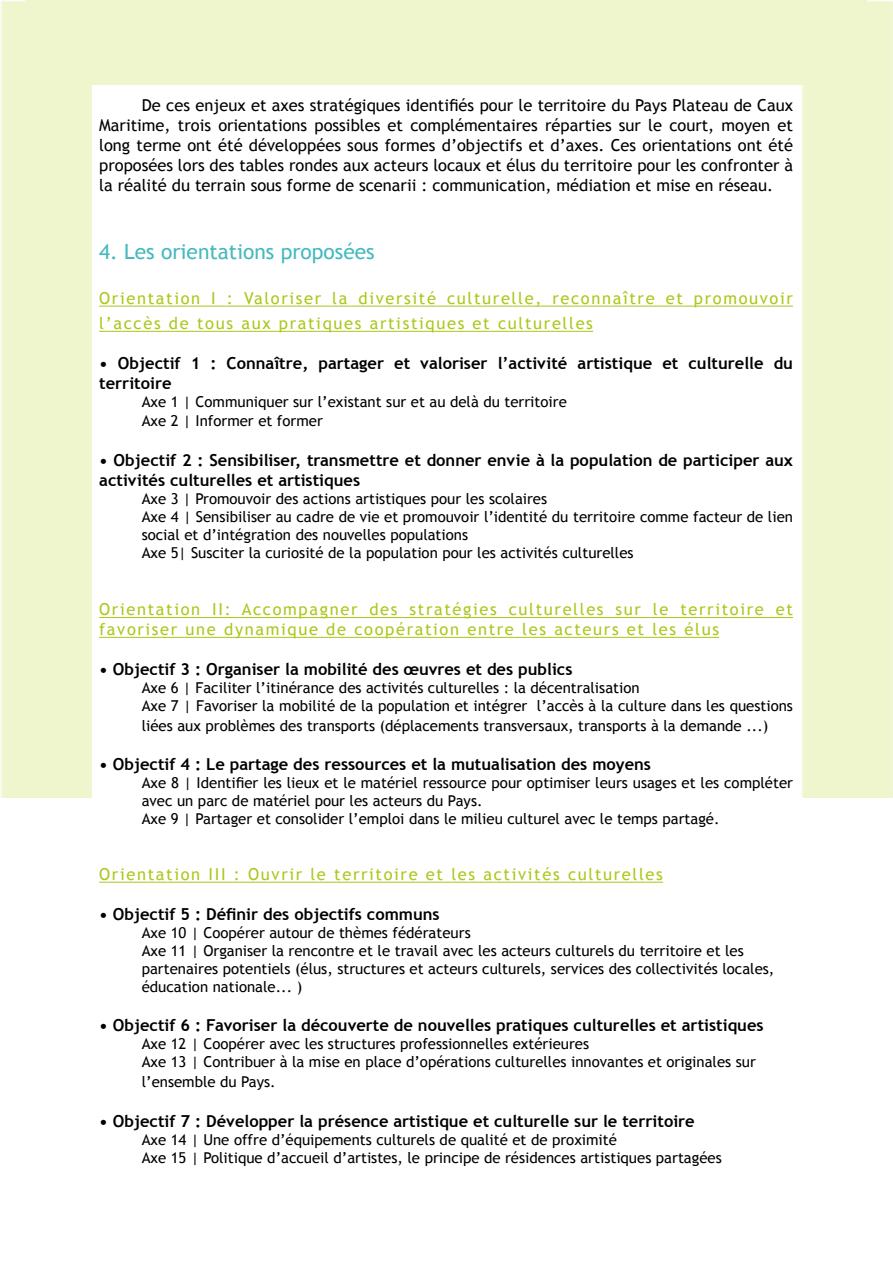
<style>
.page{position:relative;width:893px;height:1263px;background:#fff}
.page>*{position:absolute;margin:0;border:0;box-sizing:border-box;transform-origin:0 0}
.t1{font:21px "Trebuchet MS";color:#45b9be}
.t2{font:700 16.5px/19.8px "Trebuchet MS";color:#000}
.t3{font:16.5px/19.8px "Trebuchet MS";color:#000;text-align:justify}
.t4{font:16.5px/25.2px "Trebuchet MS";letter-spacing:.1em;color:#acc71b}
.t5{font:15px/18px "Trebuchet MS";color:#000}
</style>
<div class="page">
<hr style="left:99px;top:306px;width:694px;height:1px;background:#acc71b">
<hr style="left:99px;top:331px;width:494px;height:1px;background:#acc71b">
<hr style="left:99px;top:617px;width:694px;height:1px;background:#acc71b">
<hr style="left:99px;top:637px;width:620px;height:1px;background:#acc71b">
<hr style="left:99px;top:882px;width:564px;height:1px;background:#acc71b">
<div style="left:0;top:0;width:91px;height:797px;background:#eff6cd"></div>
<div style="left:802px;top:0;width:91px;height:797px;background:#eff6cd"></div>
<div style="left:26px;top:0;width:841px;height:84px;background:#eff6cd"></div>
<p class="t3" style="left:99px;top:96px;width:695px;text-indent:43px">De ces enjeux et axes stratégiques identifiés pour le territoire du Pays Plateau de Caux Maritime, trois orientations possibles et complémentaires réparties sur le court, moyen et long terme ont été développées sous formes d’objectifs et d’axes. Ces orientations ont été proposées lors des tables rondes aux acteurs locaux et élus du territoire pour les confronter à la réalité du terrain sous forme de scenarii : communication, médiation et mise en réseau.</p>
<h1 class="t1" style="left:99px;top:239px;width:277px">4. Les orientations proposées</h1>
<p class="t4" style="left:99px;top:286px;width:695px">Orientation I : Valoriser la diversité culturelle, reconnaître et promouvoir l’accès de tous aux pratiques artistiques et culturelles</p>
<p class="t2" style="left:99px;top:353px;width:695px">• Objectif 1 : Connaître, partager et valoriser l’activité artistique et culturelle du territoire</p>
<p class="t5" style="left:142px;top:392px;width:427px;line-height:19.8px">Axe 1 | Communiquer sur l’existant sur et au delà du territoire<br>Axe 2 | Informer et former</p>
<p class="t2" style="left:99px;top:450px;width:695px">• Objectif 2 : Sensibiliser, transmettre et donner envie à la population de participer aux activités culturelles et artistiques</p>
<p class="t5" style="left:142px;top:490px;width:653px">Axe 3 | Promouvoir des actions artistiques pour les scolaires<br>Axe 4 | Sensibiliser au cadre de vie et promouvoir l’identité du territoire comme facteur de lien social et d’intégration des nouvelles populations<br>Axe 5| Susciter la curiosité de la population pour les activités culturelles</p>
<p class="t4" style="left:99px;top:600px;width:695px;line-height:19.8px">Orientation II: Accompagner des stratégies culturelles sur le territoire et favoriser une dynamique de coopération entre les acteurs et les élus</p>
<p class="t2" style="left:99px;top:659px;width:475px">• Objectif 3 : Organiser la mobilité des œuvres et des publics</p>
<p class="t5" style="left:142px;top:679px;width:653px">Axe 6 | Faciliter l’itinérance des activités culturelles : la décentralisation<br>Axe 7 | Favoriser la mobilité de la population et intégrer l’accès à la culture dans les questions</p>
<p class="t5" style="left:142px;top:716px;width:628px">liées aux problèmes des transports (déplacements transversaux, transports à la demande ...)</p>
<p class="t2" style="left:99px;top:754px;width:553px">• Objectif 4 : Le partage des ressources et la mutualisation des moyens</p>
<p class="t5" style="left:142px;top:774px;width:653px">Axe 8 | Identifier les lieux et le matériel ressource pour optimiser leurs usages et les compléter avec un parc de matériel pour les acteurs du Pays.<br>Axe 9 | Partager et consolider l’emploi dans le milieu culturel avec le temps partagé.</p>
<p class="t4" style="left:99px;top:862px;width:565px">Orientation III : Ouvrir le territoire et les activités culturelles</p>
<p class="t2" style="left:99px;top:904px;width:342px">• Objectif 5 : Définir des objectifs communs</p>
<p class="t5" style="left:142px;top:923px;width:634px">Axe 10 | Coopérer autour de thèmes fédérateurs<br>Axe 11 | Organiser la rencontre et le travail avec les acteurs culturels du territoire et les partenaires potentiels (élus, structures et acteurs culturels, services des collectivités locales, éducation nationale... )</p>
<p class="t2" style="left:99px;top:1015px;width:666px">• Objectif 6 : Favoriser la découverte de nouvelles pratiques culturelles et artistiques</p>
<p class="t5" style="left:142px;top:1035px;width:616px">Axe 12 | Coopérer avec les structures professionnelles extérieures<br>Axe 13 | Contribuer à la mise en place d’opérations culturelles innovantes et originales sur</p>
<p class="t5" style="left:142px;top:1073px;width:136px">l’ensemble du Pays.</p>
<p class="t2" style="left:99px;top:1111px;width:597px">• Objectif 7 : Développer la présence artistique et culturelle sur le territoire</p>
<p class="t5" style="left:142px;top:1130px;width:581px">Axe 14 | Une offre d’équipements culturels de qualité et de proximité<br>Axe 15 | Politique d’accueil d’artistes, le principe de résidences artistiques partagées</p>
</div>
